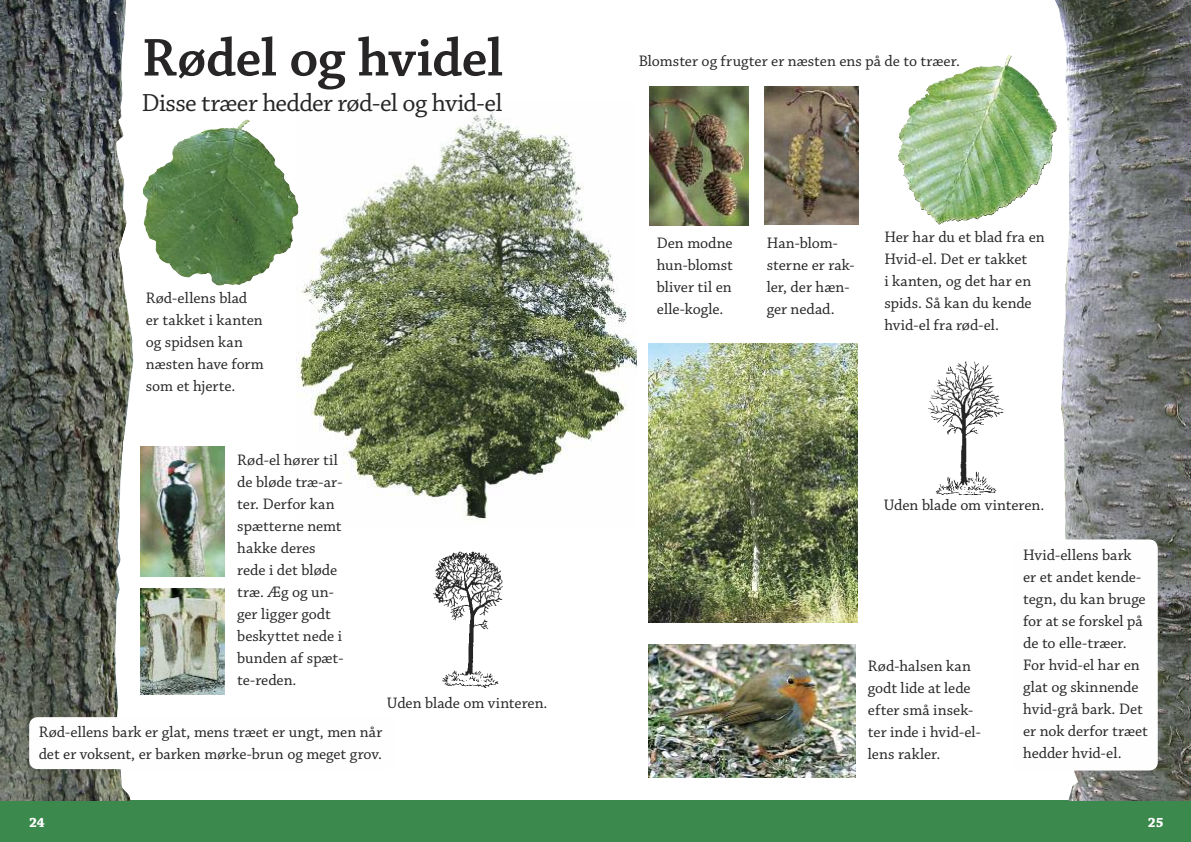
<style>
.page{position:relative;width:1191px;height:842px;background:#fff}
.page>*{position:absolute;margin:0;border:0;box-sizing:border-box;transform-origin:0 0}
.t1{font:600 56px "Chaparral Pro";color:#272526}
.t2{font:26px "Chaparral Pro";color:#272526}
.t3{font:16px/22px "Chaparral Pro";color:#272526}
.t4{font:700 14px "Chaparral Pro";color:#fefefe}
</style>
<div class="page">
<div style="left:0;top:800px;width:595px;height:42px;background:#3b894d"></div>
<img style="left:296px;top:110px;width:299px;height:410px">
<img style="left:0;top:0;width:134px;height:801px">
<img style="left:146px;top:119px;width:152px;height:167px">
<div style="left:29px;top:717px;width:368px;height:52px;background:#fefefe;border-radius:9px"></div>
<img style="left:433px;top:551px;width:70px;height:137px">
<img style="left:141px;top:588px;width:84px;height:106px">
<img style="left:141px;top:446px;width:84px;height:130px">
<hr style="left:595px;top:800px;width:1px;height:42px;background:#3b894d">
<div style="left:596px;top:800px;width:595px;height:42px;background:#3b894d"></div>
<img style="left:1055px;top:0;width:136px;height:801px">
<img style="left:764px;top:87px;width:94px;height:138px">
<div style="left:1013px;top:539px;width:144px;height:231px;background:#fefefe;border-radius:9px"></div>
<img style="left:649px;top:343px;width:209px;height:279px">
<img style="left:928px;top:361px;width:76px;height:133px">
<img style="left:648px;top:645px;width:207px;height:132px">
<img style="left:858px;top:55px;width:200px;height:207px">
<img style="left:649px;top:87px;width:99px;height:139px">
<h1 class="t1" style="left:142px;top:37px;width:363px">Rødel og hvidel</h1>
<h2 class="t2" style="left:142px;top:93px;width:362px">Disse træer hedder rød-el og hvid-el</h2>
<p class="t3" style="left:146px;top:289px;width:120px">Rød-ellens blad er takket i kanten og spidsen kan næsten have form som et hjerte.</p>
<p class="t3" style="left:237px;top:451px;width:108px">Rød-el hører til de bløde træ-ar&shy;ter. Derfor kan spætterne nemt hakke deres rede i det bløde træ. Æg og un&shy;ger ligger godt beskyttet nede i bunden af spæt&shy;te-reden.</p>
<p class="t3" style="left:387px;top:693px;width:162px">Uden blade om vinteren.</p>
<p class="t3" style="left:39px;top:723px;width:345px">Rød-ellens bark er glat, mens træet er ungt, men når det er voksent, er barken mørke-brun og meget grov.</p>
<p class="t4" style="left:29px;top:817px;width:17px">24</p>
<p class="t3" style="left:639px;top:51px;width:322px">Blomster og frugter er næsten ens på de to træer.</p>
<p class="t3" style="left:657px;top:233px;width:78px;text-align:justify">Den modne hun-blomst bliver til en elle-kogle.</p>
<p class="t3" style="left:766px;top:233px;width:89px">Han-blom&shy;sterne er rak&shy;ler, der hæn&shy;ger nedad.</p>
<p class="t3" style="left:884px;top:227px;width:162px">Her har du et blad fra en<br>Hvid-el. Det er takket<br>i kanten, og det har en spids. Så kan du kende hvid-el fra rød-el.</p>
<p class="t3" style="left:883px;top:495px;width:162px">Uden blade om vinteren.</p>
<p class="t3" style="left:868px;top:656px;width:114px">Rød-halsen kan godt lide at lede efter små insek&shy;ter inde i hvid-el&shy;lens rakler.</p>
<p class="t3" style="left:1023px;top:545px;width:126px">Hvid-ellens bark er et andet kende&shy;tegn, du kan bruge for at se forskel på de to elle-træer.<br>For hvid-el har en glat og skinnende hvid-grå bark. Det er nok derfor træet hedder hvid-el.</p>
<p class="t4" style="left:1147px;top:817px;width:17px">25</p>
</div>
